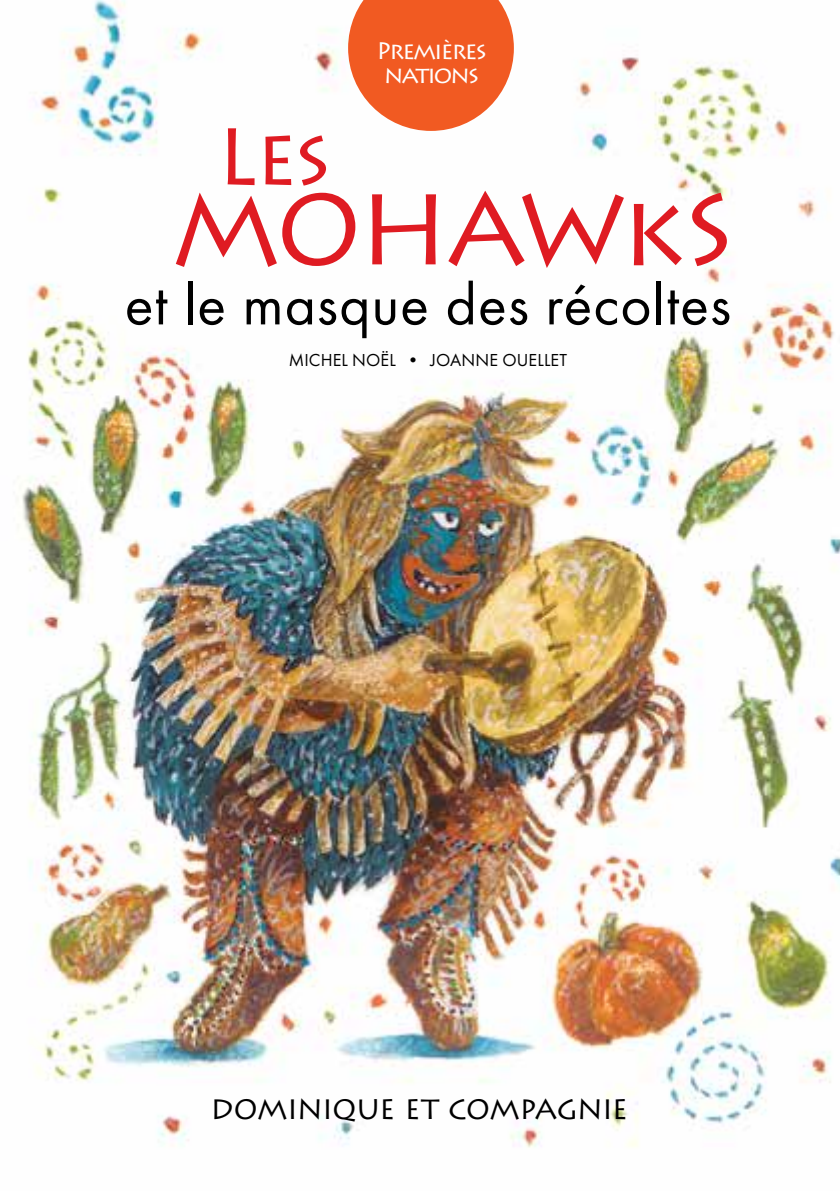
<style>
.page{position:relative;width:840px;height:1191px;background:#fff}
.page>*{position:absolute;margin:0;border:0;box-sizing:border-box;transform-origin:0 0}
.t1{font:100px "Lithos Pro";letter-spacing:-.04em;color:#df1b22}
.t2{font:80px "Lithos Pro";color:#df1b22}
.t3{font:60px "Futura PT";letter-spacing:.015em;color:#000}
.t4{font:28px "Lithos Pro";letter-spacing:-.02em;color:#000}
.t5{font:24px/24px "Lithos Pro";letter-spacing:-.075em;color:#fff;text-align:center}
.t6{font:18px "Futura PT";letter-spacing:.005em;color:#000}
</style>
<div class="page">
<img style="left:17px;top:0;width:822px;height:1148px">
<svg style="left:348px;top:0;width:165px;height:131px"></svg>
<h3 class="t5" style="left:376px;top:39px;width:112px">Premières nations</h3>
<h2 class="t2" style="left:216px;top:111px;width:117px">Les</h2>
<h1 class="t1" style="left:171px;top:172px;width:565px">MOHAWkS</h1>
<h3 class="t3" style="left:125px;top:269px;width:607px">et le masque des récoltes</h3>
<p class="t6" style="left:288px;top:349px;width:280px">MICHEL NOËL • JOANNE OUELLET</p>
<h3 class="t4" style="left:210px;top:1093px;width:419px">DOMINIQUE ET COMPAGNIE</h3>
</div>
